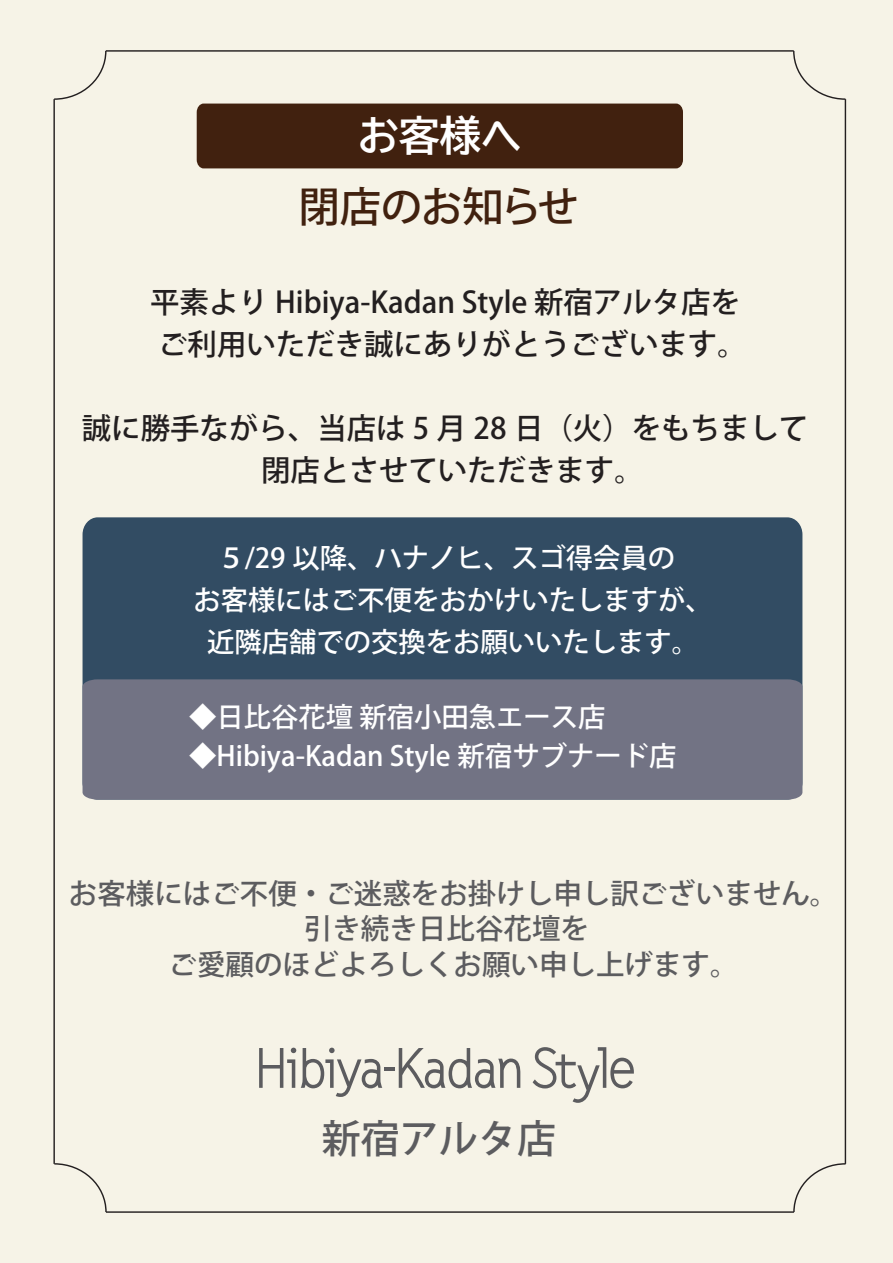
<style>
.page{position:relative;width:893px;height:1263px;background:#f6f3e7}
.page>*{position:absolute;margin:0;border:0;box-sizing:border-box;transform-origin:0 0}
.t1{font:500 41.4px "Koz Go Pr 6 N";letter-spacing:-.02em;color:#41210f}
.t2{font:40.95px "BIZ UDP Gothic Bold";color:#fff}
.t3{font:500 39px "Koz Go Pr 6 N";color:#5c5c5f}
.t4{font:500 29.4px/42px "Koz Go Pr 6 N";color:#231f20}
.t5{font:500 28.5px/35.7px "Koz Go Pr 6 N";color:#5c5c5f;text-align:center}
.t6{font:500 27.3px/42px "Koz Go Pr 6 N";color:#fff;text-align:center}
</style>
<div class="page">
<div style="left:83px;top:517px;width:719px;height:162px;background:#324c63"></div>
<div style="left:83px;top:679px;width:719px;height:121px;background:#727384"></div>
<svg style="left:54px;top:50px;width:53px;height:50px"></svg>
<hr style="left:106px;top:50px;width:688px;height:2px;background:#231f20">
<svg style="left:792px;top:50px;width:55px;height:51px"></svg>
<svg style="left:54px;top:1163px;width:53px;height:50px"></svg>
<hr style="left:106px;top:1211px;width:688px;height:2px;background:#231f20">
<svg style="left:792px;top:1162px;width:55px;height:51px"></svg>
<hr style="left:845px;top:99px;width:1px;height:1065px;background:#231f20">
<hr style="left:53px;top:99px;width:2px;height:1065px;background:#231f20">
<div style="left:197px;top:104px;width:486px;height:64px;background:#41210f"></div>
<svg style="left:533px;top:1047px;width:101px;height:56px"></svg>
<svg style="left:259px;top:1048px;width:261px;height:49px"></svg>
<h2 class="t2" style="left:358px;top:115px;width:166px">お客様へ</h2>
<h1 class="t1" style="left:298px;top:184px;width:282px">閉店のお知らせ</h1>
<p class="t4" style="left:150px;top:282px;width:598px">平素より Hibiya-Kadan Style 新宿アルタ店をご利用いただき誠にありがとうございます。</p>
<p class="t4" style="left:82px;top:408px;width:728px;text-align:center">誠に勝手ながら、当店は 5 月 28 日（火）をもちまして閉店とさせていただきます。</p>
<p class="t6" style="left:193px;top:537px;width:521px">５/29 以降、ハナノヒ、スゴ得会員の<br>お客様にはご不便をおかけいたしますが、近隣店舗での交換をお願いいたします。</p>
<p class="t6" style="left:189px;top:696px;width:418px">◆日比谷花壇 新宿小田急エース店</p>
<p class="t6" style="left:189px;top:735px;width:489px">◆Hibiya-Kadan Style 新宿サブナード店</p>
<p class="t5" style="left:69px;top:876px;width:771px">お客様にはご不便・ご迷惑をお掛けし申し訳ございません。引き続き日比谷花壇を<br>ご愛顧のほどよろしくお願い申し上げます。</p>
<h3 class="t3" style="left:322px;top:1116px;width:235px">新宿アルタ店</h3>
</div>
